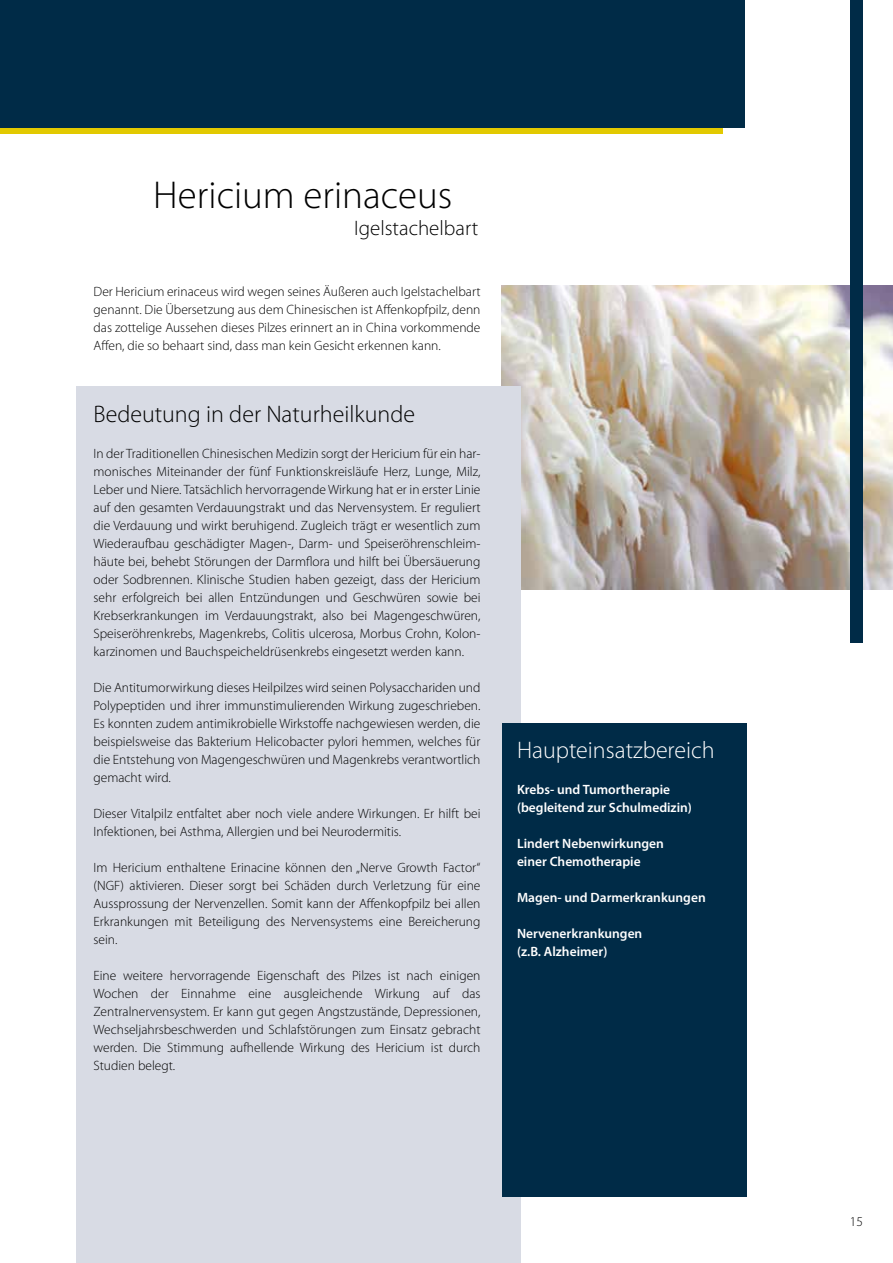
<style>
.page{position:relative;width:893px;height:1263px;background:#fff}
.page>*{position:absolute;margin:0;border:0;box-sizing:border-box;transform-origin:0 0}
.t1{font:300 39px "Myriad Pro";color:#000}
.t2{font:300 24px "Myriad Pro";color:#000}
.t3{font:300 24px "Myriad Pro";color:#fff}
.t4{font:300 21px "Myriad Pro";color:#000}
.t5{font:300 13.5px/18px "Myriad Pro";color:#000;text-align:justify}
.t6{font:600 13.5px/18px "Myriad Pro";color:#fff}
</style>
<div class="page">
<div style="left:0;top:0;width:723px;height:134px;background:#e2c900"></div>
<div style="left:0;top:0;width:744px;height:128px;background:#002b47"></div>
<img style="left:502px;top:286px;width:391px;height:304px">
<div style="left:77px;top:387px;width:444px;height:876px;background:#d8dbe4"></div>
<div style="left:502px;top:723px;width:244px;height:473px;background:#002b47"></div>
<div style="left:850px;top:0;width:13px;height:642px;background:#002b47"></div>
<h1 class="t1" style="left:153px;top:171px;width:301px">Hericium erinaceus</h1>
<h3 class="t4" style="left:354px;top:215px;width:125px">Igelstachelbart</h3>
<p class="t5" style="left:94px;top:282px;width:388px">Der Hericium erinaceus wird wegen seines Äußeren auch Igelstachelbart genannt. Die Übersetzung aus dem Chinesischen ist Affenkopfpilz, denn das zottelige Aussehen dieses Pilzes erinnert an in China vorkommende Affen, die so behaart sind, dass man kein Gesicht erkennen kann.</p>
<h2 class="t2" style="left:94px;top:400px;width:323px">Bedeutung in der Naturheilkunde</h2>
<p class="t5" style="left:94px;top:444px;width:388px">In der Traditionellen Chinesischen Medizin sorgt der Hericium für ein har&shy;monisches Miteinander der fünf Funktionskreisläufe Herz, Lunge, Milz, Leber und Niere. Tatsächlich hervorragende Wirkung hat er in erster Linie auf den gesamten Verdauungstrakt und das Nervensystem. Er reguliert die Verdauung und wirkt beruhigend. Zugleich trägt er wesentlich zum Wiederaufbau geschädigter Magen-, Darm- und Speiseröhrenschleim&shy;häute bei, behebt Störungen der Darmflora und hilft bei Übersäuerung oder Sodbrennen. Klinische Studien haben gezeigt, dass der Hericium sehr erfolgreich bei allen Entzündungen und Geschwüren sowie bei Krebserkrankungen im Verdauungstrakt, also bei Magengeschwüren, Speiseröhrenkrebs, Magenkrebs, Colitis ulcerosa, Morbus Crohn, Kolon&shy;karzinomen und Bauchspeicheldrüsenkrebs eingesetzt werden kann.</p>
<p class="t5" style="left:94px;top:678px;width:388px">Die Antitumorwirkung dieses Heilpilzes wird seinen Polysacchariden und Polypeptiden und ihrer immunstimulierenden Wirkung zugeschrieben.<br>Es konnten zudem antimikrobielle Wirkstoffe nachgewiesen werden, die beispielsweise das Bakterium Helicobacter pylori hemmen, welches für die Entstehung von Magengeschwüren und Magenkrebs verantwortlich gemacht wird.</p>
<p class="t5" style="left:94px;top:804px;width:388px">Dieser Vitalpilz entfaltet aber noch viele andere Wirkungen. Er hilft bei<br>Infektionen, bei Asthma, Allergien und bei Neurodermitis.</p>
<p class="t5" style="left:94px;top:858px;width:388px">Im Hericium enthaltene Erinacine können den „Nerve Growth Factor“ (NGF) aktivieren. Dieser sorgt bei Schäden durch Verletzung für eine Aussprossung der Nervenzellen. Somit kann der Affenkopfpilz bei allen Erkrankungen mit Beteiligung des Nervensystems eine Bereicherung sein.</p>
<p class="t5" style="left:94px;top:966px;width:388px">Eine weitere hervorragende Eigenschaft des Pilzes ist nach einigen Wochen der Einnahme eine ausgleichende Wirkung auf das Zentralnervensystem. Er kann gut gegen Angstzustände, Depressionen, Wechseljahrsbeschwerden und Schlafstörungen zum Einsatz gebracht werden. Die Stimmung aufhellende Wirkung des Hericium ist durch Studien belegt.</p>
<h2 class="t3" style="left:517px;top:735px;width:199px">Haupteinsatzbereich</h2>
<p class="t6" style="left:517px;top:780px;width:176px">Krebs- und Tumortherapie (begleitend zur Schulmedizin)</p>
<p class="t6" style="left:517px;top:834px;width:148px">Lindert Nebenwirkungen einer Chemotherapie</p>
<p class="t6" style="left:517px;top:888px;width:190px">Magen- und Darmerkrankungen</p>
<p class="t6" style="left:517px;top:924px;width:127px">Nervenerkrankungen (z.B. Alzheimer)</p>
<p class="t5" style="left:850px;top:1213px;width:15px">15</p>
</div>
